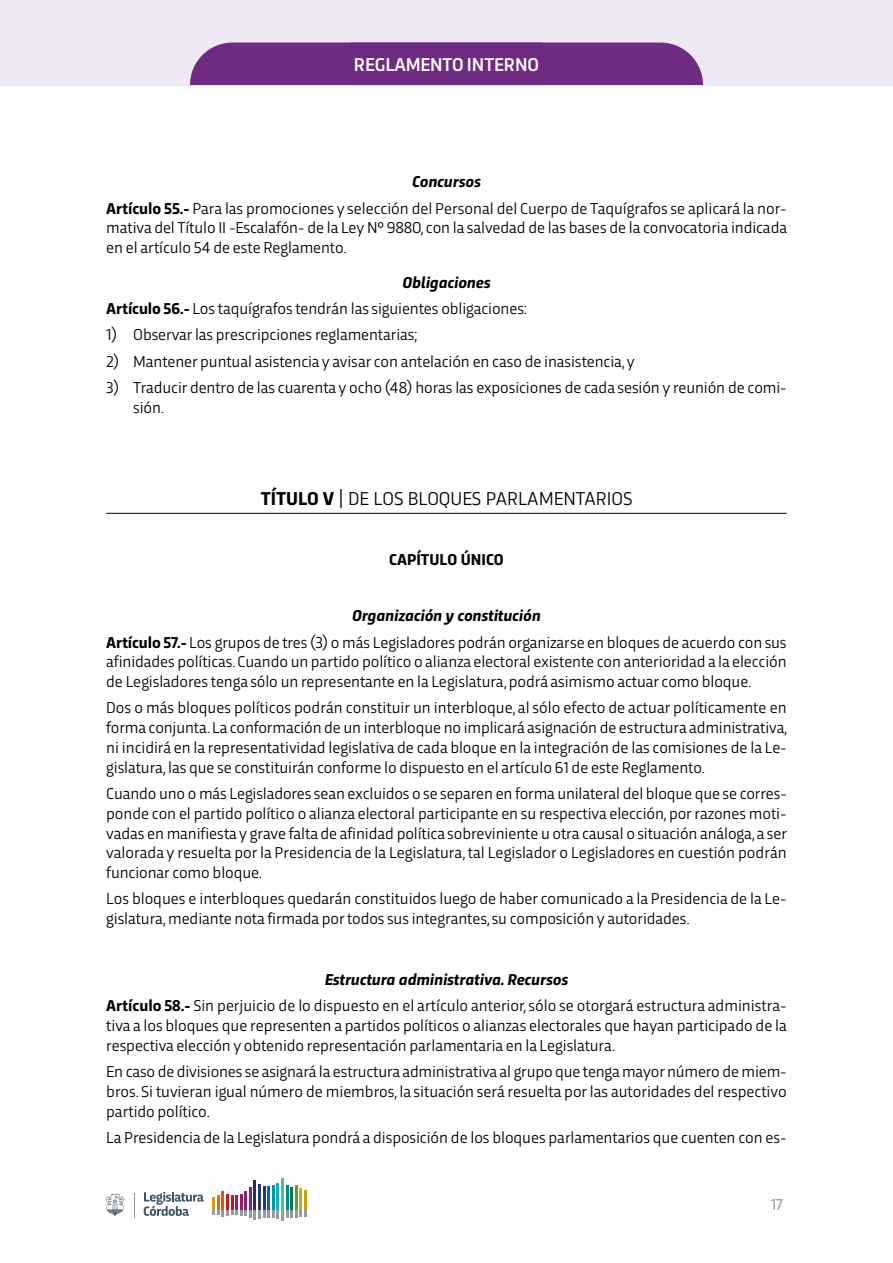
<style>
.page{position:relative;width:893px;height:1263px;background:#fff}
.page>*{position:absolute;margin:0;border:0;box-sizing:border-box;transform-origin:0 0}
.t1{font:19.5px "Trasandina";color:#000}
.t2{font:500 19.5px "Trasandina";letter-spacing:-.005em;color:#fff}
.t3{font:16.5px/19.8px "Trasandina";letter-spacing:-.005em;color:#000}
.t4{font:700 16.5px "Trasandina";color:#000}
.t5{font:16.5px "Trasandina";color:#9d9d9c}
.s1{font-weight:700;font-style:italic}
.s2{font-weight:700}
</style>
<div class="page">
<hr style="left:249px;top:1187px;width:3px;height:23px;background:#6f2b82">
<hr style="left:254px;top:1179px;width:2px;height:31px;background:#2d2964">
<hr style="left:258px;top:1184px;width:3px;height:26px;background:#263670">
<hr style="left:263px;top:1186px;width:2px;height:24px;background:#28337b">
<hr style="left:268px;top:1186px;width:2px;height:24px;background:#0267ae">
<hr style="left:272px;top:1185px;width:2px;height:25px;background:#0098a4">
<hr style="left:277px;top:1183px;width:2px;height:27px;background:#0ab1cc">
<hr style="left:281px;top:1178px;width:3px;height:32px;background:#57b6a9">
<hr style="left:286px;top:1185px;width:2px;height:25px;background:#008b7c">
<hr style="left:290px;top:1187px;width:3px;height:23px;background:#077651">
<hr style="left:295px;top:1185px;width:2px;height:25px;background:#609d31">
<hr style="left:300px;top:1188px;width:2px;height:22px;background:#b0b622">
<hr style="left:304px;top:1190px;width:3px;height:20px;background:#cfa305">
<svg style="left:213px;top:1191px;width:94px;height:29px"></svg>
<svg style="left:144px;top:1192px;width:60px;height:24px"></svg>
<svg style="left:105px;top:1194px;width:20px;height:22px"></svg>
<svg style="left:134px;top:1193px;width:1px;height:25px"></svg>
<hr style="left:106px;top:513px;width:681px;height:1px;background:#000">
<div style="left:0;top:0;width:893px;height:85px;background:#efe9f4"></div>
<div style="left:190px;top:43px;width:513px;height:42px;background:#6f2b82"></div>
<p class="t2" style="left:354px;top:49px;width:187px">REGLAMENTO INTERNO</p>
<p class="t3" style="left:106px;top:168px;width:682px;line-height:26.2px;text-align:center"><span class="s1">Concursos<br></span><span class="s2">Artículo 55.-</span> Para las promociones y selección del Personal del Cuerpo de Taquígrafos se aplicará la nor-</p>
<p class="t3" style="left:106px;top:217px;width:682px">mativa del Título II -Escalafón- de la Ley Nº 9880, con la salvedad de las bases de la convocatoria indicada en el artículo 54 de este Reglamento.</p>
<p class="t3" style="left:106px;top:268px;width:422px;line-height:26.2px;text-indent:296px"><span class="s1">Obligaciones<br></span><span class="s2">Artículo 56.-</span> Los taquígrafos tendrán las siguientes obligaciones:</p>
<p class="t3" style="left:106px;top:324px;width:313px">1) Observar las prescripciones reglamentarias;</p>
<p class="t3" style="left:106px;top:350px;width:530px">2) Mantener puntual asistencia y avisar con antelación en caso de inasistencia, y</p>
<p class="t3" style="left:133px;top:376px;width:655px;text-indent:-27px">3) Traducir dentro de las cuarenta y ocho (48) horas las exposiciones de cada sesión y reunión de comi&shy;sión.</p>
<p class="t1" style="left:261px;top:484px;width:373px"><span class="s2">TÍTULO V</span> | DE LOS BLOQUES PARLAMENTARIOS</p>
<p class="t4" style="left:389px;top:548px;width:116px">CAPÍTULO ÚNICO</p>
<p class="t3" style="left:106px;top:601px;width:682px;line-height:26.2px;text-align:center"><span class="s1">Organización y constitución<br></span><span class="s2">Artículo 57.-</span> Los grupos de tres (3) o más Legisladores podrán organizarse en bloques de acuerdo con sus</p>
<p class="t3" style="left:106px;top:651px;width:682px">afinidades políticas. Cuando un partido político o alianza electoral existente con anterioridad a la elección de Legisladores tenga sólo un representante en la Legislatura, podrá asimismo actuar como bloque.</p>
<p class="t3" style="left:106px;top:697px;width:683px;text-align:justify">Dos o más bloques políticos podrán constituir un interbloque, al sólo efecto de actuar políticamente en forma conjunta. La conformación de un interbloque no implicará asignación de estructura administrativa, ni incidirá en la representatividad legislativa de cada bloque en la integración de las comisiones de la Le&shy;gislatura, las que se constituirán conforme lo dispuesto en el artículo 61 de este Reglamento.</p>
<p class="t3" style="left:106px;top:782px;width:682px;text-align:justify">Cuando uno o más Legisladores sean excluidos o se separen en forma unilateral del bloque que se corres&shy;ponde con el partido político o alianza electoral participante en su respectiva elección, por razones moti&shy;vadas en manifiesta y grave falta de afinidad política sobreviniente u otra causal o situación análoga, a ser valorada y resuelta por la Presidencia de la Legislatura, tal Legislador o Legisladores en cuestión podrán funcionar como bloque.</p>
<p class="t3" style="left:106px;top:888px;width:682px">Los bloques e interbloques quedarán constituidos luego de haber comunicado a la Presidencia de la Le&shy;gislatura, mediante nota firmada por todos sus integrantes, su composición y autoridades.</p>
<p class="t3" style="left:106px;top:965px;width:682px;line-height:26.2px;text-align:center"><span class="s1">Estructura administrativa. Recursos<br></span><span class="s2">Artículo 58.-</span> Sin perjuicio de lo dispuesto en el artículo anterior, sólo se otorgará estructura administra-</p>
<p class="t3" style="left:106px;top:1014px;width:682px">tiva a los bloques que representen a partidos políticos o alianzas electorales que hayan participado de la respectiva elección y obtenido representación parlamentaria en la Legislatura.</p>
<p class="t3" style="left:106px;top:1060px;width:682px;text-align:justify">En caso de divisiones se asignará la estructura administrativa al grupo que tenga mayor número de miem&shy;bros. Si tuvieran igual número de miembros, la situación será resuelta por las autoridades del respectivo partido político.</p>
<p class="t3" style="left:106px;top:1126px;width:682px">La Presidencia de la Legislatura pondrá a disposición de los bloques parlamentarios que cuenten con es-</p>
<p class="t5" style="left:771px;top:1192px;width:14px">17</p>
</div>
